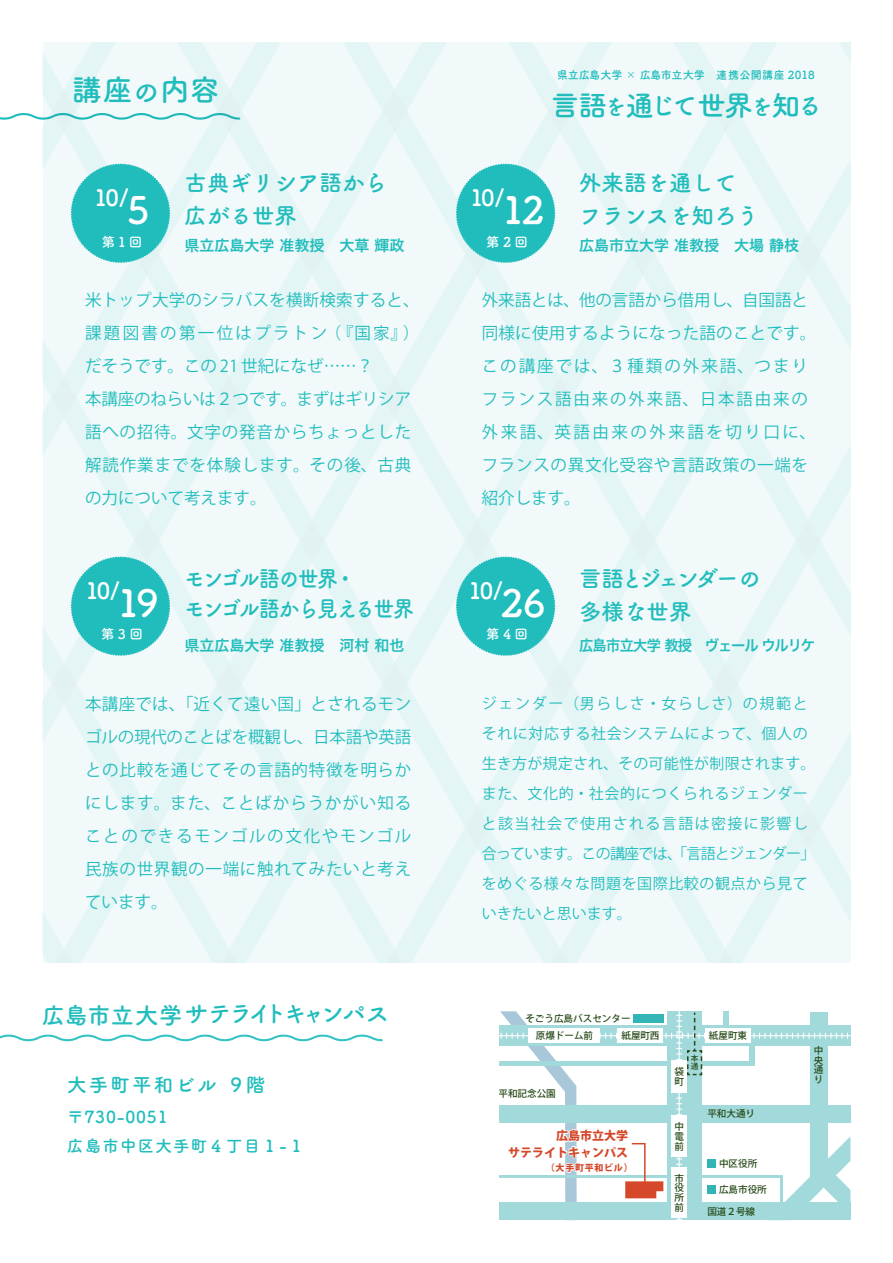
<style>
.page{position:relative;width:893px;height:1263px;background:#fff}
.page>*{position:absolute;margin:0;border:0;box-sizing:border-box;transform-origin:0 0}
.t1{font:700 37.5px "Tsuku B Rd Gothic";color:#fff}
.t2{font:700 30px "Tsuku B Rd Gothic";color:#21bdbd}
.t3{font:700 28.5px "Tsuku B Rd Gothic";color:#21bdbd}
.t4{font:700 23.25px "Tsuku B Rd Gothic";letter-spacing:-.05em;color:#21bdbd}
.t5{font:700 22.5px/33px "Tsuku B Rd Gothic";color:#21bdbd}
.t6{font:700 22.5px/30px "Tsuku B Rd Gothic";letter-spacing:-.05em;color:#21bdbd;scale:.91 1}
.t7{font:700 22.5px/33px "Tsuku B Rd Gothic";letter-spacing:-.06em;color:#21bdbd}
.t8{font:700 22.5px "Tsuku B Rd Gothic";letter-spacing:-.1em;color:#fff}
.t9{font:700 19.5px "Tsuku B Rd Gothic";letter-spacing:.11em;color:#21bdbd}
.t10{font:16.5px/33px "Koz Go Pr 6 N";letter-spacing:.045em;color:#21bdbd}
.t11{font:16.5px/33px "Koz Go Pr 6 N";letter-spacing:.015em;color:#21bdbd}
.t12{font:700 16.5px/28.8px "Tsuku B Rd Gothic";letter-spacing:.07em;color:#21bdbd}
.t13{font:15px/30px "Koz Go Pr 6 N";letter-spacing:.04em;color:#21bdbd}
.t14{font:15px "Hira Kaku Pro W6";color:#21bdbd}
.t15{font:15px "Hira Kaku Pro W6";letter-spacing:-.06em;color:#21bdbd;scale:.95 1}
.t16{font:700 13.5px "Tsuku B Rd Gothic";letter-spacing:.25em;color:#fff}
.t17{font:800 12px/16.5px "Koz Go Pr 6 N";color:#d54829;text-align:right}
.t18{font:700 11.1px "Tsuku B Rd Gothic";letter-spacing:.01em;color:#21bdbd}
.t19{font:500 9.6px/9.6px "Koz Go Pr 6 N";color:#264917;text-align:justify}
.t20{font:800 9px "Koz Go Pr 6 N";letter-spacing:.08em;color:#d54829}
.t21{font:500 7.65px/7.6px "Koz Go Pr 6 N";color:#264917}
.s1{font-size:27px}
.s2{font-size:22.8px}
.s3{font-size:25.65px}
</style>
<div class="page">
<div style="left:43px;top:42px;width:807px;height:921px;background:linear-gradient(to right,#eef8f9,#eef8f9)"></div>
<svg style="left:0;top:113px;width:240px;height:7px"></svg>
<svg style="left:71px;top:164px;width:99px;height:99px"></svg>
<svg style="left:456px;top:164px;width:99px;height:99px;background:#4ec9ca"></svg>
<svg style="left:71px;top:556px;width:99px;height:100px;background:#4fcaca"></svg>
<svg style="left:456px;top:556px;width:99px;height:100px;background:#4fcaca"></svg>
<svg style="left:0;top:1034px;width:383px;height:7px"></svg>
<svg style="left:499px;top:1011px;width:352px;height:209px"></svg>
<h2 class="t2" style="left:72px;top:67px;width:149px">講座<span class="s1">の</span>内容</h2>
<p class="t18" style="left:557px;top:66px;width:259px">県立広島大学 × 広島市立大学　連携公開講座 2018</p>
<h3 class="t3" style="left:551px;top:83px;width:273px">言語<span class="s2">を</span>通<span class="s3">じて</span>世界<span class="s2">を</span>知<span class="s3">る</span></h3>
<h3 class="t8" style="left:94px;top:181px;width:36px">10/</h3>
<h1 class="t1" style="left:127px;top:181px;width:24px">5</h1>
<p class="t16" style="left:102px;top:231px;width:42px">第１回</p>
<h3 class="t5" style="left:184px;top:165px;width:204px">古典ギリシア語から広がる世界</h3>
<h3 class="t5" style="left:579px;top:165px;width:181px">外来語を通してフランスを知ろう</h3>
<h3 class="t8" style="left:470px;top:181px;width:36px">10/</h3>
<h1 class="t1" style="left:502px;top:181px;width:43px">12</h1>
<p class="t16" style="left:486px;top:231px;width:43px">第2回</p>
<p class="t14" style="left:184px;top:232px;width:236px">県立広島大学 准教授　大草 輝政　</p>
<p class="t14" style="left:579px;top:232px;width:221px">広島市立大学 准教授　大場 静枝</p>
<p class="t11" style="left:85px;top:283px;width:336px">米トップ大学のシラバスを横断検索すると、課題図書の第一位はプラトン（『国家』）だそうです。この 21 世紀になぜ……？<br>本講座のねらいは２つです。まずはギリシア語への招待。文字の発音からちょっとした解読作業までを体験します。その後、古典の力について考えます。</p>
<p class="t10" style="left:482px;top:283px;width:336px">外来語とは、他の言語から借用し、自国語と同様に使用するようになった語のことです。この講座では、３種類の外来語、つまりフランス語由来の外来語、日本語由来の外来語、英語由来の外来語を切り口に、フランスの異文化受容や言語政策の一端を紹介します。</p>
<h3 class="t8" style="left:85px;top:573px;width:36px">10/</h3>
<h1 class="t1" style="left:118px;top:574px;width:42px">19</h1>
<p class="t16" style="left:101px;top:624px;width:43px">第3回</p>
<h3 class="t6" style="left:184px;top:562px;width:254px">モンゴル語の世界・<br>モンゴル語から見える世界</h3>
<h3 class="t7" style="left:579px;top:560px;width:183px">言語とジェンダーの多様な世界</h3>
<h3 class="t8" style="left:469px;top:573px;width:36px">10/</h3>
<h1 class="t1" style="left:501px;top:574px;width:46px">26</h1>
<p class="t16" style="left:486px;top:624px;width:43px">第4回</p>
<p class="t14" style="left:184px;top:632px;width:221px">県立広島大学 准教授　河村 和也</p>
<p class="t15" style="left:579px;top:632px;width:250px">広島市立大学 教授　ヴェール ウルリケ</p>
<p class="t10" style="left:85px;top:688px;width:328px;text-align:justify">本講座では、「近くて遠い国」とされるモンゴルの現代のことばを概観し、日本語や英語との比較を通じてその言語的特徴を明らかにします。また、ことばからうかがい知ることのできるモンゴルの文化やモンゴル民族の世界観の一端に触れてみたいと考えています。</p>
<p class="t13" style="left:482px;top:688px;width:335px">ジェンダー（男らしさ・女らしさ）の規範とそれに対応する社会システムによって、個人の生き方が規定され、その可能性が制限されます。また、文化的・社会的につくられるジェンダーと該当社会で使用される言語は密接に影響し合っています。この講座では、「言語とジェンダー」をめぐる様々な問題を国際比較の観点から見ていきたいと思います。</p>
<h3 class="t4" style="left:42px;top:995px;width:349px">広島市立大学サテライトキャンパス</h3>
<p class="t9" style="left:67px;top:1069px;width:200px">大手町平和ビル ９階</p>
<p class="t12" style="left:67px;top:1101px;width:239px">〒730-0051　<br>広島市中区大手町４丁目１-１</p>
<p class="t19" style="left:525px;top:1014px;width:107px">そごう広島バスセンター</p>
<p class="t19" style="left:536px;top:1031px;width:59px">原爆ドーム前</p>
<p class="t19" style="left:621px;top:1031px;width:39px">紙屋町西</p>
<p class="t19" style="left:709px;top:1031px;width:40px">紙屋町東</p>
<p class="t19" style="left:498px;top:1089px;width:59px">平和記念公園</p>
<p class="t17" style="left:508px;top:1128px;width:121px">広島市立大学<br>サテライトキャンパス</p>
<p class="t20" style="left:546px;top:1163px;width:88px">（大手町平和ビル）</p>
<p class="t21" style="left:691px;top:1055px;width:9px">本通</p>
<p class="t19" style="left:814px;top:1046px;width:11px">中央通り</p>
<p class="t19" style="left:674px;top:1067px;width:11px">袋町</p>
<p class="t19" style="left:674px;top:1122px;width:11px">中電前</p>
<p class="t19" style="left:674px;top:1174px;width:11px">市役所前</p>
<p class="t19" style="left:707px;top:1109px;width:49px">平和大通り</p>
<p class="t19" style="left:719px;top:1159px;width:40px">中区役所</p>
<p class="t19" style="left:719px;top:1184px;width:49px">広島市役所</p>
<p class="t19" style="left:707px;top:1207px;width:49px">国道２号線</p>
</div>
